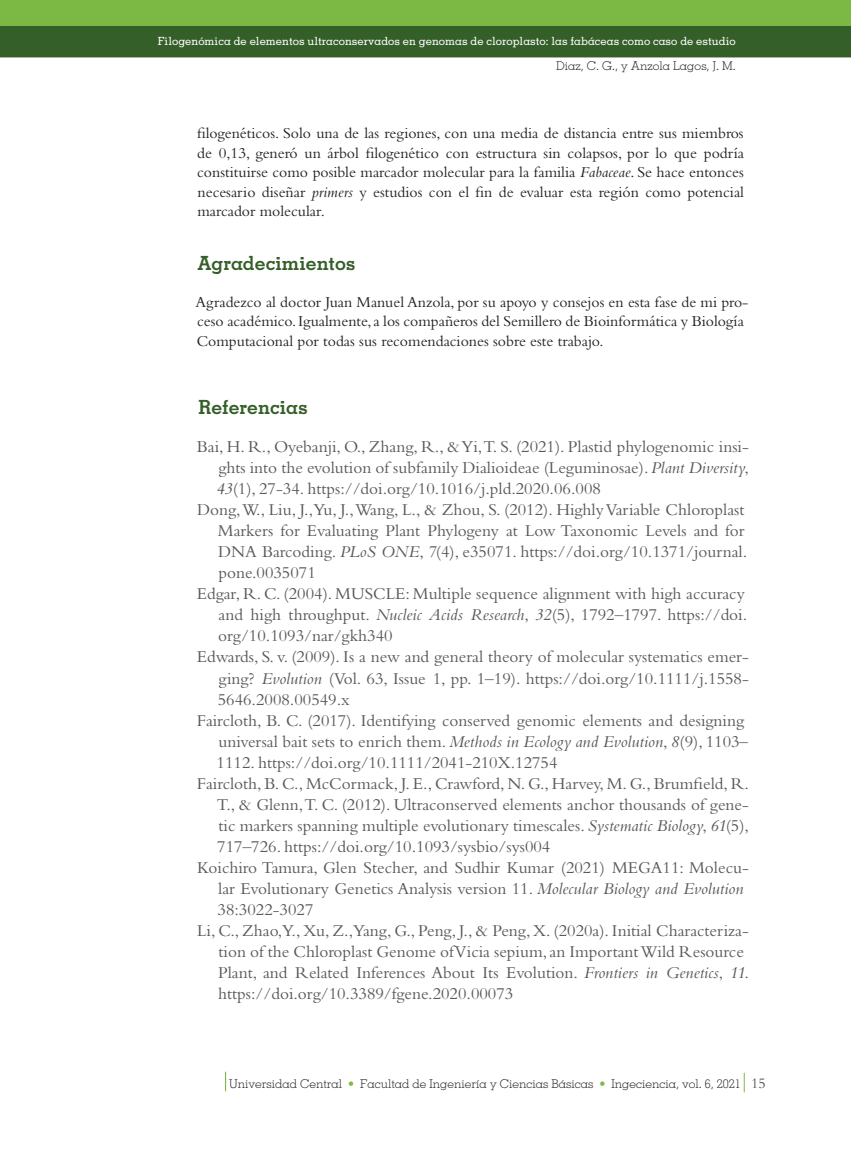
<style>
.page{position:relative;width:851px;height:1149px;background:#fff}
.page>*{position:absolute;margin:0;border:0;box-sizing:border-box;transform-origin:0 0}
.t1{font:700 19.5px "Memphis LT Std";color:#355f28}
.t2{font:17.25px "Bembo Std";color:#57585a}
.t3{font:15.75px/19.5px "Bembo Std";color:#231f20;text-align:justify}
.t4{font:300 12px "Memphis LT Std";color:#231f20}
.t5{font:500 11.25px "Memphis LT Std";color:#fff}
.s1{font-style:italic}
.s2{color:#7cb844}
.s3{font-family:"Bembo Std";font-weight:400;font-size:15px;color:#57585a}
</style>
<div class="page">
<div style="left:0;top:26px;width:850px;height:31px;background:#355f28"></div>
<div style="left:0;top:0;width:850px;height:26px;background:#7cb844"></div>
<svg style="left:225px;top:1071px;width:1px;height:19px"></svg>
<svg style="left:743px;top:1073px;width:1px;height:18px"></svg>
<p class="t5" style="left:158px;top:34px;width:579px">Filogenómica de elementos ultraconservados en genomas de cloroplasto: las fabáceas como caso de estudio</p>
<p class="t4" style="left:556px;top:58px;width:181px">Diaz, C. G., y Anzola Lagos, J. M.</p>
<p class="t3" style="left:197px;top:123px;width:548px">filogenéticos. Solo una de las regiones, con una media de distancia entre sus miembros de 0,13, generó un árbol filogenético con estructura sin colapsos, por lo que podría constituirse como posible marcador molecular para la familia <span class="s1">Fabaceae</span>. Se hace entonces necesario diseñar <span class="s1">primers</span> y estudios con el fin de evaluar esta región como potencial marcador molecular.</p>
<p class="t1" style="left:197px;top:251px;width:160px">Agradecimientos</p>
<p class="t3" style="left:196px;top:292px;width:554px;text-align:left">Agradezco al doctor Juan Manuel Anzola, por su apoyo y consejos en esta fase de mi pro&shy;ceso académico. Igualmente, a los compañeros del Semillero de Bioinformática y Biología<br>Computacional por todas sus recomendaciones sobre este trabajo.</p>
<p class="t1" style="left:198px;top:395px;width:111px">Referencias</p>
<p class="t2" style="left:197px;top:437px;width:553px">Bai, H. R., Oyebanji, O., Zhang, R., &amp; Yi,T. S. (2021). Plastid phylogenomic insi-</p>
<p class="t2" style="left:218px;top:458px;width:532px">ghts into the evolution of subfamily Dialioideae (Leguminosae). <span class="s1">Plant Diversity</span>,</p>
<p class="t2" style="left:216px;top:479px;width:386px"><span class="s1">43</span>(1), 27-34. https://doi.org/10.1016/j.pld.2020.06.008</p>
<p class="t2" style="left:197px;top:500px;width:548px">Dong, W., Liu, J.,Yu, J., Wang, L., &amp; Zhou, S. (2012). Highly Variable Chloroplast</p>
<p class="t2" style="left:218px;top:521px;width:528px">Markers for Evaluating Plant Phylogeny at Low Taxonomic Levels and for</p>
<p class="t2" style="left:218px;top:542px;width:530px">DNA Barcoding. <span class="s1">PLoS ONE</span>, <span class="s1">7</span>(4), e35071. https://doi.org/10.1371/journal.</p>
<p class="t2" style="left:218px;top:563px;width:99px">pone.0035071</p>
<p class="t2" style="left:197px;top:584px;width:549px">Edgar, R. C. (2004). MUSCLE: Multiple sequence alignment with high accuracy</p>
<p class="t2" style="left:218px;top:604px;width:530px">and high throughput. <span class="s1">Nucleic Acids Research</span>, <span class="s1">32</span>(5), 1792–1797. https://doi.</p>
<p class="t2" style="left:218px;top:625px;width:176px">org/10.1093/nar/gkh340</p>
<p class="t2" style="left:197px;top:646px;width:553px">Edwards, S. v. (2009). Is a new and general theory of molecular systematics emer-</p>
<p class="t2" style="left:218px;top:667px;width:532px">ging? <span class="s1">Evolution</span> (Vol. 63, Issue 1, pp. 1–19). https://doi.org/10.1111/j.1558-</p>
<p class="t2" style="left:218px;top:688px;width:133px">5646.2008.00549.x</p>
<p class="t2" style="left:197px;top:709px;width:548px">Faircloth, B. C. (2017). Identifying conserved genomic elements and designing</p>
<p class="t2" style="left:218px;top:730px;width:531px">universal bait sets to enrich them. <span class="s1">Methods in Ecology and Evolution</span>, <span class="s1">8</span>(9), 1103–</p>
<p class="t2" style="left:216px;top:751px;width:342px">1112. https://doi.org/10.1111/2041-210X.12754</p>
<p class="t2" style="left:197px;top:772px;width:553px">Faircloth, B. C., McCormack, J. E., Crawford, N. G., Harvey, M. G., Brumfield, R.</p>
<p class="t2" style="left:217px;top:793px;width:533px">T., &amp; Glenn, T. C. (2012). Ultraconserved elements anchor thousands of gene-</p>
<p class="t2" style="left:218px;top:814px;width:532px">tic markers spanning multiple evolutionary timescales. <span class="s1">Systematic Biology</span>, <span class="s1">61</span>(5),</p>
<p class="t2" style="left:217px;top:835px;width:334px">717–726. https://doi.org/10.1093/sysbio/sys004</p>
<p class="t2" style="left:197px;top:856px;width:553px">Koichiro Tamura, Glen Stecher, and Sudhir Kumar (2021) MEGA11: Molecu-</p>
<p class="t2" style="left:218px;top:877px;width:526px">lar Evolutionary Genetics Analysis version 11. <span class="s1">Molecular Biology and Evolution</span></p>
<p class="t2" style="left:217px;top:898px;width:97px">38:3022-3027</p>
<p class="t2" style="left:197px;top:919px;width:553px">Li, C., Zhao,Y., Xu, Z.,Yang, G., Peng, J., &amp; Peng, X. (2020a). Initial Characteriza-</p>
<p class="t2" style="left:218px;top:940px;width:527px">tion of the Chloroplast Genome of Vicia sepium, an Important Wild Resource</p>
<p class="t2" style="left:218px;top:961px;width:532px">Plant, and Related Inferences About Its Evolution. <span class="s1">Frontiers in Genetics</span>, <span class="s1">11</span>.</p>
<p class="t2" style="left:218px;top:982px;width:296px">https://doi.org/10.3389/fgene.2020.00073</p>
<p class="t4" style="left:229px;top:1076px;width:538px">Universidad Central <span class="s2">•</span> Facultad de Ingeniería y Ciencias Básicas <span class="s2">•</span> Ingeciencia, vol. 6, 2021 <span class="s3">15</span></p>
</div>
